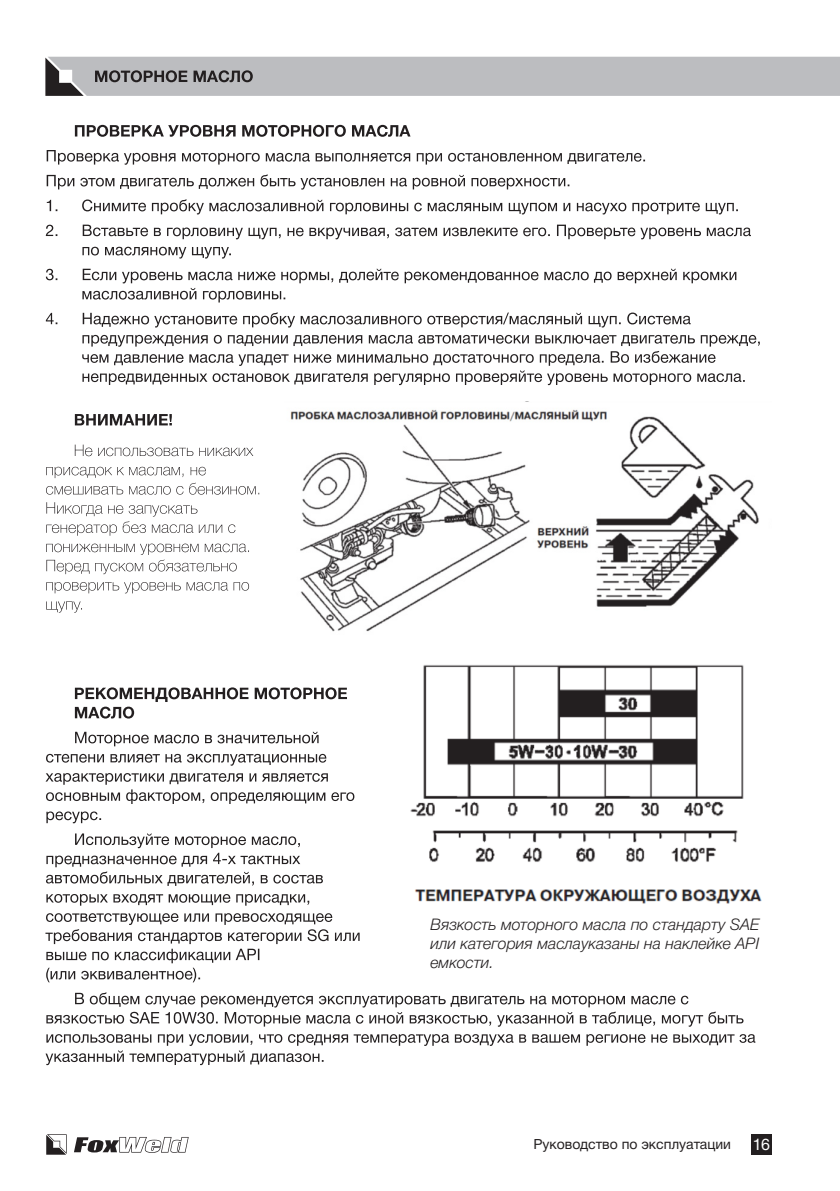
<style>
.page{position:relative;width:840px;height:1191px;background:#fff}
.page>*{position:absolute;margin:0;border:0;box-sizing:border-box;transform-origin:0 0}
.t1{font:italic 300 16px/19.2px "Helvetica Neue Cyr";color:#231f20;text-align:justify}
.t2{font:16px "Helvetica Neue Cyr";color:#fff}
.t3{font:14px "Helvetica Neue Cyr";color:#231f20}
</style>
<div class="page">
<div style="left:750px;top:1134px;width:21px;height:20px;background:#231f20"></div>
<svg style="left:46px;top:1134px;width:21px;height:20px"></svg>
<svg style="left:74px;top:1137px;width:114px;height:15px"></svg>
<svg style="left:82px;top:335px;width:677px;height:50px"></svg>
<svg style="left:46px;top:312px;width:644px;height:15px"></svg>
<svg style="left:46px;top:269px;width:690px;height:33px"></svg>
<svg style="left:82px;top:247px;width:149px;height:11px"></svg>
<svg style="left:46px;top:225px;width:704px;height:14px"></svg>
<svg style="left:47px;top:199px;width:690px;height:15px"></svg>
<svg style="left:47px;top:175px;width:522px;height:15px"></svg>
<svg style="left:47px;top:150px;width:597px;height:15px"></svg>
<svg style="left:75px;top:125px;width:335px;height:12px"></svg>
<svg style="left:45px;top:1034px;width:710px;height:31px"></svg>
<svg style="left:46px;top:992px;width:697px;height:34px"></svg>
<svg style="left:45px;top:913px;width:314px;height:69px"></svg>
<svg style="left:46px;top:894px;width:263px;height:11px"></svg>
<svg style="left:46px;top:833px;width:277px;height:53px"></svg>
<svg style="left:46px;top:811px;width:55px;height:12px"></svg>
<svg style="left:45px;top:773px;width:309px;height:31px"></svg>
<svg style="left:46px;top:754px;width:280px;height:11px"></svg>
<svg style="left:75px;top:732px;width:243px;height:14px"></svg>
<svg style="left:75px;top:687px;width:272px;height:31px"></svg>
<div style="left:45px;top:57px;width:794px;height:39px;background:#bcbdc0"></div>
<svg style="left:46px;top:601px;width:36px;height:11px"></svg>
<svg style="left:46px;top:582px;width:203px;height:11px"></svg>
<svg style="left:46px;top:543px;width:203px;height:31px"></svg>
<svg style="left:46px;top:502px;width:189px;height:34px"></svg>
<svg style="left:46px;top:467px;width:213px;height:27px"></svg>
<svg style="left:75px;top:444px;width:178px;height:12px"></svg>
<svg style="left:75px;top:414px;width:97px;height:11px"></svg>
<img style="left:290px;top:401px;width:469px;height:231px">
<img style="left:410px;top:665px;width:352px;height:239px">
<p class="t1" style="left:430px;top:914px;width:330px">Вязкость моторного масла по стандарту SAE или категория маслауказаны на наклейке API емкости.</p>
<p class="t3" style="left:533px;top:1136px;width:199px">Руководство по эксплуатации</p>
<p class="t2" style="left:752px;top:1135px;width:19px">16</p>
</div>
